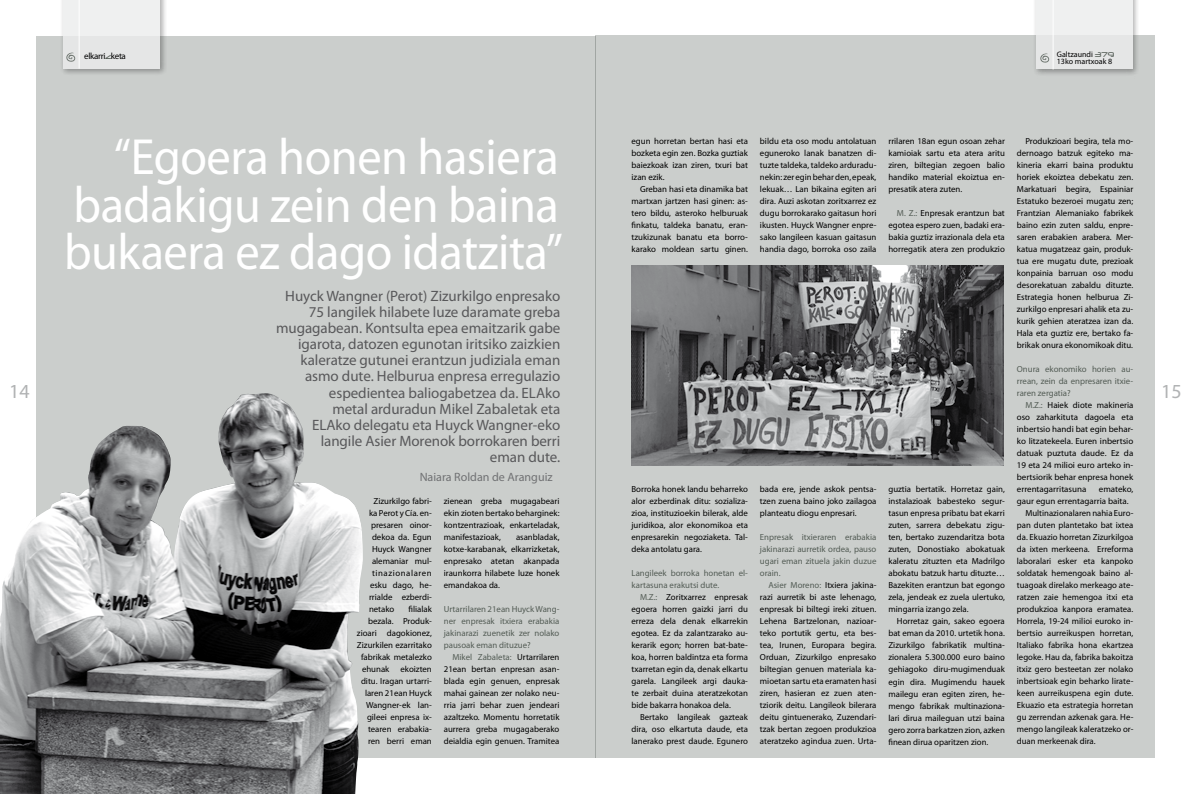
<style>
.page{position:relative;width:1191px;height:794px;background:#fff}
.page>*{position:absolute;margin:0;border:0;box-sizing:border-box;transform-origin:0 0}
.t1{font:51.1px/47.3px "Myriad Pro";letter-spacing:-.01em;color:#fff;text-align:justify;scale:.95 1}
.t2{font:20px "Myriad Pro";color:#b1b3b4}
.t3{font:15px/16px "Myriad Pro";letter-spacing:-.005em;color:#58585a;text-align:right}
.t4{font:12.1px "Myriad Pro";color:#707173}
.t5{font:9px "Myriad Pro";letter-spacing:-.04em;color:#000}
.t6{font:8.8px/12px "Myriad Pro";color:#000;text-align:justify}
.t7{font:8.8px/12px "Myriad Pro";color:#535c55;text-align:justify}
.t8{font:8.8px "Myriad Pro";letter-spacing:.065em;color:#000}
.t9{font:8px/7px "Myriad Pro";color:#000}
.s1{font-family:"Neuropol";color:#535c55}
.s2{color:#535c55}
</style>
<div class="page">
<div style="left:36px;top:36px;width:559px;height:721px;background:#cbcecc"></div>
<div style="left:595px;top:36px;width:560px;height:722px;background:#cbcecc"></div>
<div style="left:60px;top:0;width:109px;height:78px;background:#000;opacity:.4"></div>
<div style="left:63px;top:0;width:97px;height:68px;background:#eceded"></div>
<hr style="left:79px;top:0;width:1px;height:69px;background:#fff">
<svg style="left:66px;top:52px;width:10px;height:10px"></svg>
<div style="left:1032px;top:0;width:109px;height:79px;background:#000;opacity:.4"></div>
<div style="left:1035px;top:0;width:97px;height:69px;background:#eceded"></div>
<hr style="left:1052px;top:0;width:1px;height:69px;background:#fff">
<svg style="left:1040px;top:53px;width:9px;height:10px"></svg>
<img style="left:0;top:393px;width:363px;height:401px">
<img style="left:631px;top:265px;width:372px;height:200px">
<h2 class="t2" style="left:9px;top:379px;width:22px">14</h2>
<p class="t5" style="left:84px;top:51px;width:43px">elkarri<span class="s1">z</span>keta</p>
<h1 class="t1" style="left:64px;top:133px;width:527px;text-indent:50px">“Egoera honen hasiera badakigu zein den baina bukaera ez dago idatzita”</h1>
<p class="t3" style="left:276px;top:288px;width:286px">Huyck Wangner (Perot) Zizurkilgo enpresako 75 langilek hilabete luze daramate greba mugagabean. Kontsulta epea emaitzarik gabe igarota, datozen egunotan iritsiko zaizkien kaleratze gutunei erantzun judiziala eman asmo dute. Helburua enpresa erregulazio espedientea baliogabetzea da. ELAko<br>metal arduradun Mikel Zabaletak eta<br>ELAko delegatu eta Huyck Wangner-eko langile Asier Morenok borrokaren berri<br>eman dute.</p>
<h3 class="t4" style="left:420px;top:469px;width:134px">Naiara Roldan de Aranguiz</h3>
<p class="t6" style="left:373px;top:495px;width:60px">Zizurkilgo fabri-</p>
<p class="t6" style="left:369px;top:507px;width:64px">ka Perot y Cía. en-</p>
<p class="t6" style="left:371px;top:519px;width:62px">presaren oinor-</p>
<p class="t6" style="left:372px;top:531px;width:61px">dekoa da. Egun</p>
<p class="t6" style="left:372px;top:543px;width:61px">Huyck Wangner</p>
<p class="t6" style="left:372px;top:555px;width:61px">alemaniar mul-</p>
<p class="t8" style="left:372px;top:568px;width:61px">tinazionalaren</p>
<p class="t6" style="left:370px;top:579px;width:63px">esku dago, he-</p>
<p class="t6" style="left:369px;top:591px;width:64px">rrialde ezberdi-</p>
<p class="t6" style="left:369px;top:603px;width:27px">netako</p>
<p class="t6" style="left:408px;top:603px;width:25px">filialak</p>
<p class="t6" style="left:368px;top:615px;width:65px">bezala. Produk-</p>
<p class="t6" style="left:357px;top:627px;width:76px">zioari dagokionez,</p>
<p class="t6" style="left:357px;top:639px;width:76px">Zizurkilen ezarritako</p>
<p class="t6" style="left:361px;top:651px;width:72px">fabrikak metalezko</p>
<p class="t6" style="left:362px;top:663px;width:29px">ehunak</p>
<p class="t6" style="left:361px;top:663px;width:72px;text-align:right">ekoizten<br>ditu. Iragan urtarri&shy;laren 21ean Huyck<br>Wangner-ek lan&shy;gileei enpresa ix&shy;tearen erabakia&shy;ren berri eman</p>
<p class="t6" style="left:444px;top:495px;width:117px">zienean greba mugagabeari ekin zioten bertako beharginek: kontzentrazioak, enkarteladak, manifestazioak,</p>
<p class="t6" style="left:444px;top:531px;width:117px;text-indent:72px">asanbladak, kotxe-karabanak, elkarrizketak, enpresako atetan akanpada iraunkorra hilabete luze honek emandakoa da.</p>
<p class="t7" style="left:444px;top:603px;width:117px">Urtarrilaren 21ean Huyck Wang&shy;ner enpresak itxiera erabakia jakinarazi zuenetik zer nolako pausoak eman dituzue?</p>
<p class="t6" style="left:444px;top:651px;width:117px;text-indent:9px"><span class="s2">Mikel Zabaleta:</span> Urtarrilaren 21ean bertan enpresan asan&shy;blada egin genuen, enpresak mahai gainean zer nolako neu&shy;rria jarri behar zuen jendeari azaltzeko. Momentu horretatik aurrera greba mugagaberako deialdia egin genuen. Tramitea</p>
<p class="t9" style="left:1056px;top:51px;width:59px">Galtzaundi <span class="s1">379<br></span>13ko martxoak 8</p>
<p class="t6" style="left:631px;top:135px;width:118px">egun horretan bertan hasi eta bozketa egin zen. Bozka guztiak baiezkoak izan ziren, txuri bat izan ezik.</p>
<p class="t6" style="left:631px;top:183px;width:118px;text-indent:9px">Greban hasi eta dinamika bat martxan jartzen hasi ginen: as&shy;tero bildu, asteroko helburuak finkatu, taldeka banatu, eran&shy;tzukizunak banatu eta borro&shy;karako moldean sartu ginen.</p>
<p class="t6" style="left:760px;top:135px;width:118px">bildu eta oso modu antolatuan eguneroko lanak banatzen di&shy;tuzte taldeka, taldeko arduradu&shy;nekin: zer egin behar den, epeak, lekuak… Lan bikaina egiten ari dira. Auzi askotan zoritxarrez ez dugu borrokarako gaitasun hori ikusten. Huyck Wangner enpre&shy;sako langileen kasuan gaitasun handia dago, borroka oso zaila</p>
<p class="t6" style="left:631px;top:483px;width:118px">Borroka honek landu beharreko alor ezberdinak ditu: sozializa&shy;zioa, instituzioekin bilerak, alde juridikoa, alor ekonomikoa eta enpresarekin negoziaketa. Tal&shy;deka antolatu gara.</p>
<p class="t7" style="left:631px;top:567px;width:118px">Langileek borroka honetan el&shy;kartasuna erakutsi dute.</p>
<p class="t6" style="left:631px;top:591px;width:118px;text-indent:9px"><span class="s2">M.Z.:</span> Zoritxarrez enpresak egoera horren gaizki jarri du erreza dela denak elkarrekin egotea. Ez da zalantzarako au&shy;kerarik egon; horren bat-bate&shy;koa, horren baldintza eta forma txarretan egin da, denak elkartu garela. Langileek argi dauka&shy;te zerbait duina ateratzekotan bide bakarra honakoa dela.</p>
<p class="t6" style="left:631px;top:711px;width:118px;text-indent:9px">Bertako langileak gazteak dira, oso elkartuta daude, eta lanerako prest daude. Egunero</p>
<p class="t6" style="left:760px;top:483px;width:118px">bada ere, jende askok pentsa&shy;tzen zuena baino joko zailagoa planteatu diogu enpresari.</p>
<p class="t7" style="left:760px;top:531px;width:118px">Enpresak itxieraren erabakia jakinarazi aurretik ordea, pauso ugari eman zituela jakin duzue orain.</p>
<p class="t6" style="left:760px;top:579px;width:118px;text-indent:9px"><span class="s2">Asier Moreno:</span> Itxiera jakina&shy;razi aurretik bi aste lehenago, enpresak bi biltegi ireki zituen.<br>Lehena Bartzelonan, nazioar&shy;teko portutik gertu, eta bes&shy;tea, Irunen, Europara begira.<br>Orduan, Zizurkilgo enpresako biltegian genuen materiala ka&shy;mioetan sartu eta eramaten hasi ziren, hasieran ez zuen aten&shy;tziorik deitu. Langileok bilerara deitu gintuenerako, Zuzendari&shy;tzak bertan zegoen produkzioa ateratzeko agindua zuen. Urta-</p>
<p class="t6" style="left:888px;top:135px;width:118px">rrilaren 18an egun osoan zehar kamioiak sartu eta atera aritu ziren, biltegian zegoen balio handiko material ekoiztua en&shy;presatik atera zuten.</p>
<p class="t6" style="left:888px;top:207px;width:118px;text-indent:9px"><span class="s2">M. Z.:</span> Enpresak erantzun bat egotea espero zuen, badaki era&shy;bakia guztiz irrazionala dela eta horregatik atera zen produkzio</p>
<p class="t6" style="left:888px;top:483px;width:118px">guztia bertatik. Horretaz gain, instalazioak babesteko segur&shy;tasun enpresa pribatu bat ekarri zuten, sarrera debekatu zigu&shy;ten, bertako zuzendaritza bota zuten, Donostiako abokatuak kaleratu zituzten eta Madrilgo abokatu batzuk hartu dituzte… Bazekiten erantzun bat egongo zela, jendeak ez zuela ulertuko, mingarria izango zela.</p>
<p class="t6" style="left:888px;top:615px;width:118px;text-indent:9px">Horretaz gain, sakeo egoera bat eman da 2010. urtetik hona.<br>Zizurkilgo fabrikatik multina&shy;zionalera 5.300.000 euro baino gehiagoko diru-mugimenduak egin dira. Mugimendu hauek mailegu eran egiten ziren, he&shy;mengo fabrikak multinaziona&shy;lari dirua maileguan utzi baina gero zorra barkatzen zion, azken finean dirua oparitzen zion.</p>
<p class="t6" style="left:1017px;top:135px;width:118px;text-indent:9px">Produkzioari begira, tela mo&shy;dernoago batzuk egiteko ma&shy;kineria ekarri baina produktu horiek ekoiztea debekatu zen.<br>Markatuari begira, Espainiar Estatuko bezeroei mugatu zen; Frantzian Alemaniako fabrikek baino ezin zuten saldu, enpre&shy;saren erabakien arabera. Mer&shy;katua mugatzeaz gain, produk&shy;tua ere mugatu dute, prezioak konpainia barruan oso modu desorekatuan zabaldu dituzte.<br>Estrategia honen helburua Zi&shy;zurkilgo enpresari ahalik eta zu&shy;kurik gehien ateratzea izan da.<br>Hala eta guztiz ere, bertako fa&shy;brikak onura ekonomikoak ditu.</p>
<p class="t7" style="left:1017px;top:363px;width:118px">Onura ekonomiko horien au&shy;rrean, zein da enpresaren itxie&shy;raren zergatia?</p>
<p class="t6" style="left:1017px;top:399px;width:118px;text-indent:9px"><span class="s2">M.Z.:</span> Haiek diote makineria oso zaharkituta dagoela eta inbertsio handi bat egin behar&shy;ko litzatekeela. Euren inbertsio datuak puztuta daude. Ez da 19 eta 24 milioi euro arteko in&shy;bertsiorik behar enpresa honek errentagarritasuna</p>
<p class="t6" style="left:1098px;top:483px;width:36px">emateko,</p>
<p class="t6" style="left:1017px;top:495px;width:113px">gaur egun errentagarria baita.</p>
<p class="t6" style="left:1025px;top:507px;width:109px">Multinazionalaren nahia Euro-</p>
<p class="t6" style="left:1017px;top:519px;width:118px">pan duten plantetako bat ixtea</p>
<p class="t6" style="left:1017px;top:531px;width:118px">da. Ekuazio horretan Zizurkilgoa</p>
<p class="t6" style="left:1017px;top:543px;width:118px">da ixten merkeena. Erreforma</p>
<p class="t6" style="left:1017px;top:555px;width:118px">laboralari esker eta kanpoko</p>
<p class="t6" style="left:1017px;top:567px;width:118px">soldatak hemengoak baino al-</p>
<p class="t6" style="left:1017px;top:579px;width:118px">tuagoak direlako merkeago ate-</p>
<p class="t6" style="left:1017px;top:591px;width:118px">ratzen zaie hemengoa itxi eta</p>
<p class="t6" style="left:1017px;top:603px;width:118px">produkzioa kanpora eramatea.</p>
<p class="t6" style="left:1017px;top:615px;width:118px">Horrela, 19-24 milioi euroko in-</p>
<p class="t6" style="left:1017px;top:627px;width:118px">bertsio aurreikuspen horretan,</p>
<p class="t6" style="left:1017px;top:639px;width:118px">Italiako fabrika hona ekartzea</p>
<p class="t6" style="left:1017px;top:651px;width:118px">legoke. Hau da, fabrika bakoitza</p>
<p class="t6" style="left:1017px;top:663px;width:118px">itxiz gero besteetan zer nolako</p>
<p class="t6" style="left:1017px;top:675px;width:118px">inbertsioak egin beharko lirate-</p>
<p class="t6" style="left:1017px;top:687px;width:118px">keen aurreikuspena egin dute.</p>
<p class="t6" style="left:1017px;top:699px;width:118px">Ekuazio eta estrategia horretan</p>
<p class="t6" style="left:1017px;top:711px;width:118px">gu zerrendan azkenak gara. He-</p>
<p class="t6" style="left:1017px;top:723px;width:118px">mengo langileak kaleratzeko or-</p>
<p class="t6" style="left:1017px;top:735px;width:80px">duan merkeenak dira.</p>
<h2 class="t2" style="left:1161px;top:379px;width:22px">15</h2>
</div>
